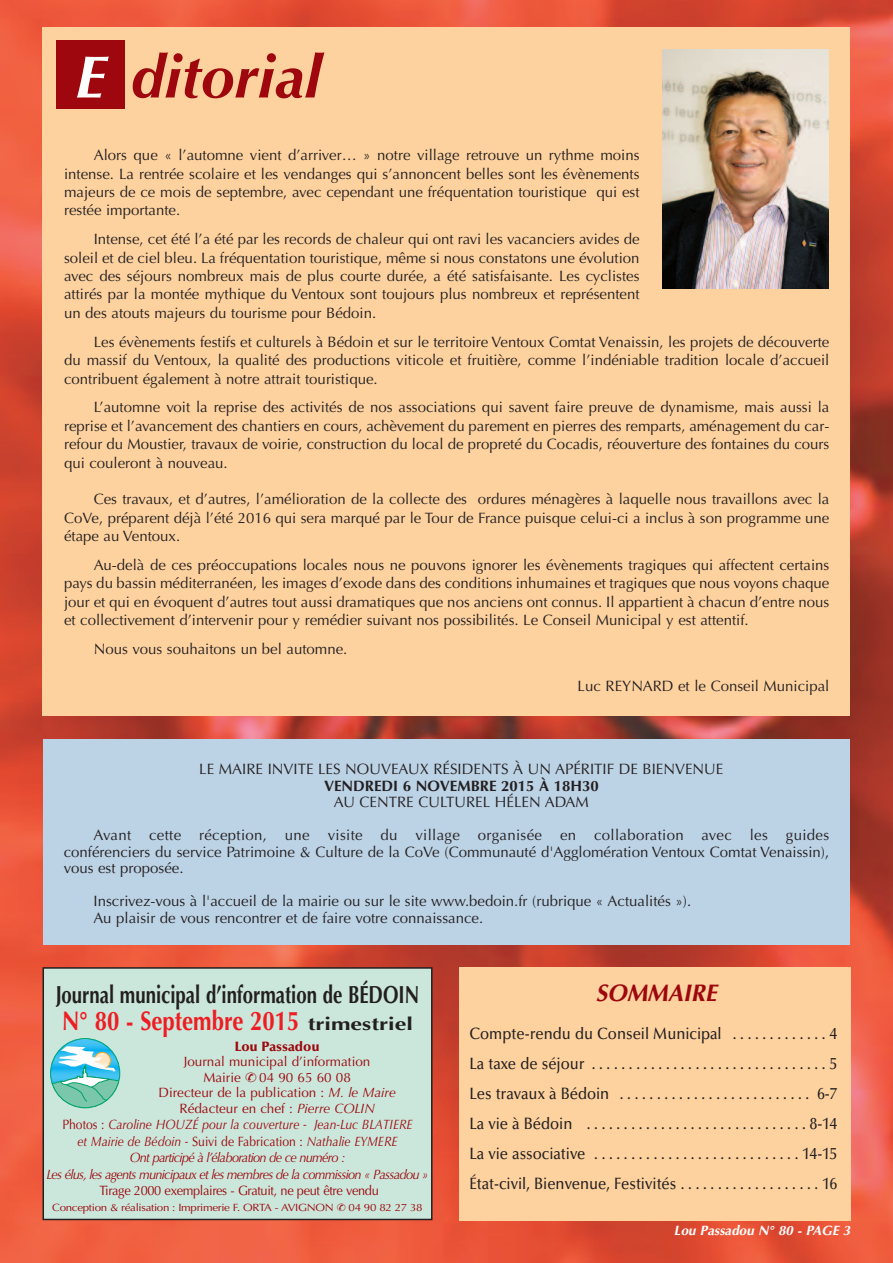
<style>
.page{position:relative;width:893px;height:1263px;background:#fff}
.page>*{position:absolute;margin:0;border:0;box-sizing:border-box;transform-origin:0 0}
.t1{font:italic 700 60px "Optima";color:#9d070d}
.t2{font:700 27px "Optima";color:#ee1d23;scale:.82 1}
.t3{font:700 24.75px "Optima";color:#231f20;scale:.75 1}
.t4{font:italic 700 24px "Optima";color:#9d070d;scale:.96 1}
.t5{font:500 16.5px/30px "Optima";color:#231f20;text-align:justify;scale:.9 1}
.t6{font:15px/18.5px "Optima";color:#231f20;text-align:justify}
.t7{font:700 15px "Optima";color:#231f20}
.t8{font:13.5px "Optima";color:#9d070d}
.t9{font:italic 13.5px "Optima";color:#9d070d;scale:.9 1}
.t10{font:italic 13.5px "Optima";letter-spacing:-.055em;color:#9d070d;scale:.95 1}
.t11{font:13.5px "Optima";letter-spacing:-.03em;color:#9d070d;scale:.95 1}
.t12{font:italic 700 13.5px "Optima";color:#fff}
.t13{font:900 13.5px "Optima";color:#9d070d}
.t14{font:10.5px "Optima";letter-spacing:-.03em;color:#9d070d;scale:1.1 1}
.s1{color:#fff}
.s2{font-size:18px;color:#231f20}
.s3{font-style:italic}
.s4{font-style:normal}
</style>
<div class="page">
<img style="left:0;top:0;width:893px;height:1263px">
<div style="left:43px;top:28px;width:807px;height:688px;background:#fdd29f"></div>
<div style="left:459px;top:967px;width:391px;height:253px;background:#fdd29f"></div>
<div style="left:43px;top:968px;width:389px;height:251px;background:#cbe7db"></div>
<div style="left:43px;top:967px;width:389px;height:253px;border:2px solid #231f20"></div>
<hr style="left:51px;top:1040px;width:69px;height:1px;background:#00aeef">
<hr style="left:51px;top:1041px;width:69px;height:1px;background:#00aeef">
<hr style="left:51px;top:1042px;width:69px;height:1px;background:#00aeef">
<hr style="left:51px;top:1043px;width:69px;height:1px;background:#00aeef">
<hr style="left:51px;top:1044px;width:69px;height:1px;background:#00aeef">
<hr style="left:51px;top:1045px;width:69px;height:1px;background:#00aeef">
<hr style="left:51px;top:1046px;width:69px;height:1px;background:#00aeef">
<hr style="left:51px;top:1047px;width:69px;height:1px;background:#00aeef">
<hr style="left:51px;top:1048px;width:69px;height:1px;background:#00aeef">
<hr style="left:51px;top:1049px;width:69px;height:1px;background:#00aeef">
<hr style="left:51px;top:1050px;width:69px;height:1px;background:#00aeef">
<hr style="left:51px;top:1051px;width:69px;height:1px;background:#00aeef">
<hr style="left:51px;top:1052px;width:69px;height:1px;background:#00aeef">
<hr style="left:51px;top:1053px;width:69px;height:1px;background:#00aeef">
<hr style="left:51px;top:1054px;width:69px;height:1px;background:#00aeef">
<hr style="left:51px;top:1055px;width:69px;height:1px;background:#00aeef">
<hr style="left:51px;top:1056px;width:69px;height:1px;background:#00aeef">
<hr style="left:51px;top:1058px;width:69px;height:1px;background:#00aeef">
<hr style="left:51px;top:1059px;width:69px;height:1px;background:#00aeef">
<hr style="left:51px;top:1060px;width:69px;height:1px;background:#00aeef">
<hr style="left:51px;top:1061px;width:69px;height:1px;background:#00aeef">
<hr style="left:51px;top:1062px;width:69px;height:1px;background:#00aeef">
<hr style="left:51px;top:1063px;width:69px;height:1px;background:#00aeef">
<hr style="left:51px;top:1064px;width:69px;height:1px;background:#00aeef">
<hr style="left:51px;top:1065px;width:69px;height:1px;background:#00aeef">
<hr style="left:51px;top:1066px;width:69px;height:1px;background:#00aeef">
<hr style="left:51px;top:1079px;width:69px;height:1px;background:#00aeef">
<hr style="left:51px;top:1080px;width:69px;height:1px;background:#00aeef">
<hr style="left:51px;top:1081px;width:69px;height:1px;background:#00aeef">
<hr style="left:51px;top:1082px;width:69px;height:1px;background:#00aeef">
<svg style="left:52px;top:1046px;width:67px;height:62px"></svg>
<div style="left:56px;top:41px;width:68px;height:68px;background:#9d070d"></div>
<div style="left:43px;top:739px;width:806px;height:205px;background:#bcd2e5"></div>
<img style="left:662px;top:50px;width:167px;height:239px">
<h1 class="t1" style="left:75px;top:42px;width:248px"><span class="s1">E</span> ditorial</h1>
<p class="t6" style="left:64px;top:147px;width:577px;text-indent:30px">Alors que « l’automne vient d’arriver… » notre village retrouve un rythme moins intense. La rentrée scolaire et les vendanges qui s’annoncent belles sont les évènements majeurs de ce mois de septembre, avec cependant une fréquentation touristique qui est restée importante.</p>
<p class="t6" style="left:64px;top:231px;width:577px;text-indent:30px">Intense, cet été l’a été par les records de chaleur qui ont ravi les vacanciers avides de soleil et de ciel bleu. La fréquentation touristique, même si nous constatons une évolution avec des séjours nombreux mais de plus courte durée, a été satisfaisante. Les cyclistes attirés par la montée mythique du Ventoux sont toujours plus nombreux et représentent un des atouts majeurs du tourisme pour Bédoin.</p>
<p class="t6" style="left:64px;top:334px;width:767px;text-indent:30px">Les évènements festifs et culturels à Bédoin et sur le territoire Ventoux Comtat Venaissin, les projets de découverte du massif du Ventoux, la qualité des productions viticole et fruitière, comme l’indéniable tradition locale d’accueil contribuent également à notre attrait touristique.</p>
<p class="t6" style="left:64px;top:400px;width:767px;text-indent:30px">L’automne voit la reprise des activités de nos associations qui savent faire preuve de dynamisme, mais aussi la reprise et l’avancement des chantiers en cours, achèvement du parement en pierres des remparts, aménagement du car&shy;refour du Moustier, travaux de voirie, construction du local de propreté du Cocadis, réouverture des fontaines du cours qui couleront à nouveau.</p>
<p class="t6" style="left:64px;top:491px;width:767px;text-indent:30px">Ces travaux, et d’autres, l’amélioration de la collecte des ordures ménagères à laquelle nous travaillons avec la CoVe, préparent déjà l’été 2016 qui sera marqué par le Tour de France puisque celui-ci a inclus à son programme une étape au Ventoux.</p>
<p class="t6" style="left:64px;top:557px;width:767px;text-indent:30px">Au-delà de ces préoccupations locales nous ne pouvons ignorer les évènements tragiques qui affectent certains pays du bassin méditerranéen, les images d’exode dans des conditions inhumaines et tragiques que nous voyons chaque jour et qui en évoquent d’autres tout aussi dramatiques que nos anciens ont connus. Il appartient à chacun d’entre nous et collectivement d’intervenir pour y remédier suivant nos possibilités. Le Conseil Municipal y est attentif.</p>
<p class="t6" style="left:94px;top:641px;width:255px">Nous vous souhaitons un bel automne.</p>
<p class="t6" style="left:578px;top:678px;width:253px">Luc REYNARD et le Conseil Municipal</p>
<p class="t6" style="left:199px;top:761px;width:526px">LE MAIRE INVITE LES NOUVEAUX RÉSIDENTS À UN APÉRITIF DE BIENVENUE</p>
<p class="t7" style="left:324px;top:779px;width:276px">VENDREDI 6 NOVEMBRE 2015 À 18H30</p>
<p class="t6" style="left:334px;top:794px;width:257px">AU CENTRE CULTUREL HÉLEN ADAM</p>
<p class="t6" style="left:64px;top:828px;width:767px;line-height:16.5px;text-indent:30px">Avant cette réception, une visite du village organisée en collaboration avec les guides conférenciers du service Patrimoine &amp; Culture de la CoVe (Communauté d'Agglomération Ventoux Comtat Venaissin), vous est proposée.</p>
<p class="t6" style="left:94px;top:894px;width:599px;line-height:16.5px">Inscrivez-vous à l'accueil de la mairie ou sur le site www.bedoin.fr (rubrique « Actualités »).<br>Au plaisir de vous rencontrer et de faire votre connaissance.</p>
<h3 class="t3" style="left:56px;top:980px;width:486px">Journal municipal d’information de BÉDOIN</h3>
<h2 class="t2" style="left:62px;top:1005px;width:429px">N° 80 - Septembre 2015 <span class="s2">trimestriel</span></h2>
<p class="t13" style="left:235px;top:1041px;width:86px">Lou Passadou</p>
<p class="t8" style="left:184px;top:1056px;width:188px">Journal municipal d’information</p>
<p class="t8" style="left:203px;top:1071px;width:149px">Mairie ✆ 04 90 65 60 08</p>
<p class="t8" style="left:159px;top:1087px;width:239px">Directeur de la publication : <span class="s3">M. le Maire</span></p>
<p class="t8" style="left:179px;top:1102px;width:197px">Rédacteur en chef : <span class="s3">Pierre COLIN</span></p>
<p class="t9" style="left:62px;top:1116px;width:391px"><span class="s4">Photos :</span> Caroline HOUZÉ pour la couverture - Jean-Luc BLATIERE</p>
<p class="t9" style="left:78px;top:1133px;width:357px">et Mairie de Bédoin - <span class="s4">Suivi de Fabrication :</span> Nathalie EYMERE</p>
<p class="t10" style="left:130px;top:1149px;width:228px">Ont participé à l’élaboration de ce numéro :</p>
<p class="t10" style="left:47px;top:1166px;width:404px">Les élus, les agents municipaux et les membres de la commission « Passadou »</p>
<p class="t11" style="left:99px;top:1185px;width:296px">Tirage 2000 exemplaires - Gratuit, ne peut être vendu</p>
<p class="t14" style="left:52px;top:1202px;width:338px">Conception &amp; réalisation : Imprimerie F. ORTA - AVIGNON ✆ 04 90 82 27 38</p>
<h3 class="t4" style="left:596px;top:983px;width:127px">SOMMAIRE</h3>
<p class="t5" style="left:469px;top:1020px;width:410px">Compte-rendu du Conseil Municipal . . . . . . . . . . . . . 4<br>La taxe de séjour . . . . . . . . . . . . . . . . . . . . . . . . . . . . . . . . 5<br>Les travaux à Bédoin . . . . . . . . . . . . . . . . . . . . . . . . . . 6-7<br>La vie à Bédoin . . . . . . . . . . . . . . . . . . . . . . . . . . . . . . 8-14<br>La vie associative . . . . . . . . . . . . . . . . . . . . . . . . . . . . 14-15<br>État-civil, Bienvenue, Festivités . . . . . . . . . . . . . . . . . . . 16</p>
<p class="t12" style="left:674px;top:1225px;width:178px">Lou Passadou N° 80 - PAGE 3</p>
</div>
